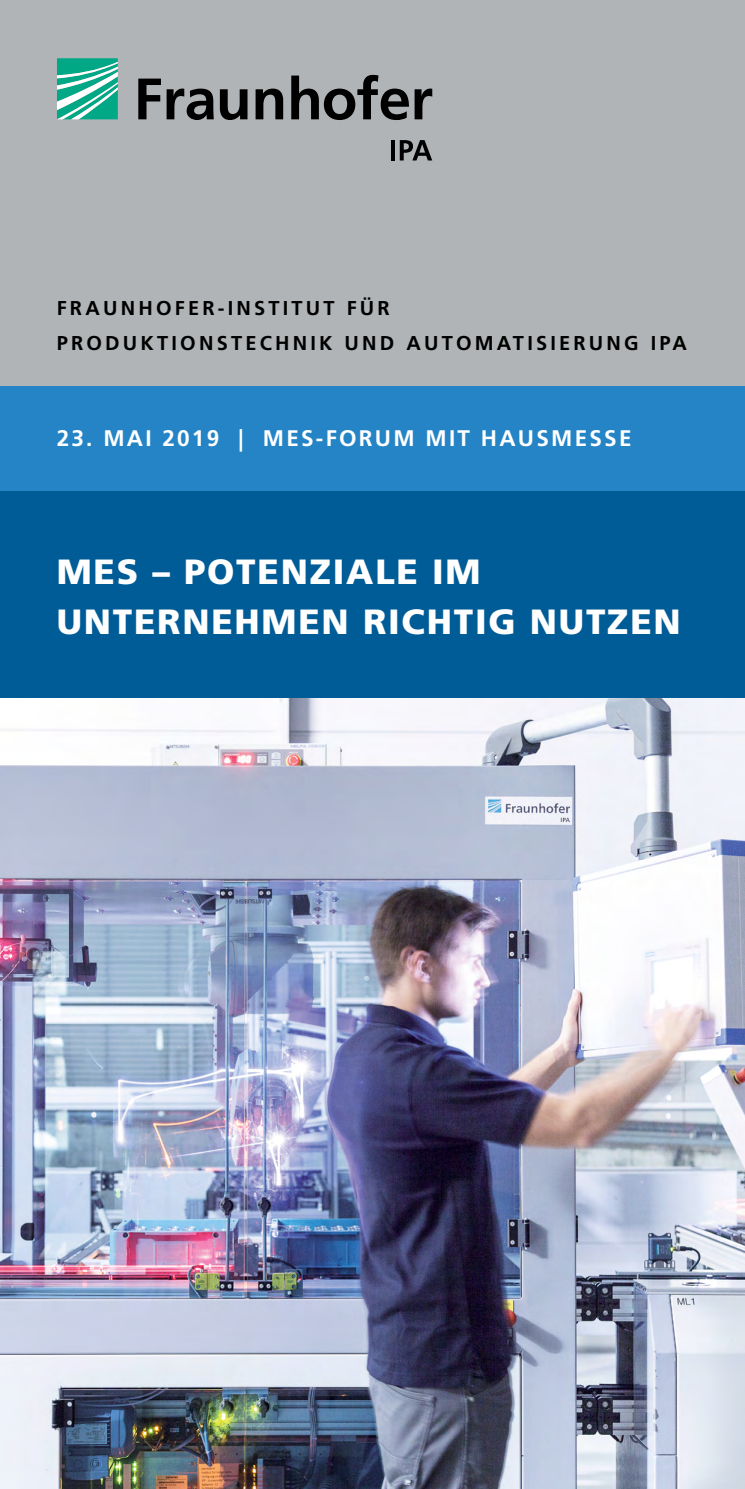
<style>
.page{position:relative;width:745px;height:1489px;background:#fff}
.page>*{position:absolute;margin:0;border:0;box-sizing:border-box;transform-origin:0 0}
._03_Standardüberschr{font:900 35px "Frutiger LT Com";letter-spacing:.05em;color:#fff}
._08_Kolumne_65{font:700 22.5px "Frutiger LT Com";letter-spacing:.1em;color:#fff}
._10_Institutsname{font:700 20px/35px "Frutiger LT Com";letter-spacing:.16em;color:#000}
</style>
<div class="page">
<div style="left:0;top:486px;width:744px;height:214px;background:#005c97"></div>
<div style="left:0;top:384px;width:744px;height:106px;background:#2484c6"></div>
<div style="left:0;top:0;width:744px;height:385px;background:#b1b4b6"></div>
<svg style="left:57px;top:58px;width:61px;height:61px;background:#4abfa8"></svg>
<svg style="left:138px;top:75px;width:294px;height:45px"></svg>
<svg style="left:391px;top:140px;width:3px;height:20px"></svg>
<svg style="left:399px;top:140px;width:33px;height:20px"></svg>
<img style="left:0;top:698px;width:744px;height:790px">
<p class="_10_Institutsname" style="left:57px;top:290px;width:631px">FRAUNHOFER-INSTITUT FÜR<br>PRODUKTIONSTECHNIK UND AUTOMATISIERUNG IPA</p>
<p class="_08_Kolumne_65" style="left:57px;top:425px;width:576px">23. MAI 2019 | MES-FORUM MIT HAUSMESSE</p>
<p class="_03_Standardüberschr" style="left:57px;top:550px;width:425px">MES – POTENZIALE IM</p>
<p class="_03_Standardüberschr" style="left:57px;top:600px;width:625px">UNTERNEHMEN RICHTIG NUTZEN</p>
</div>
